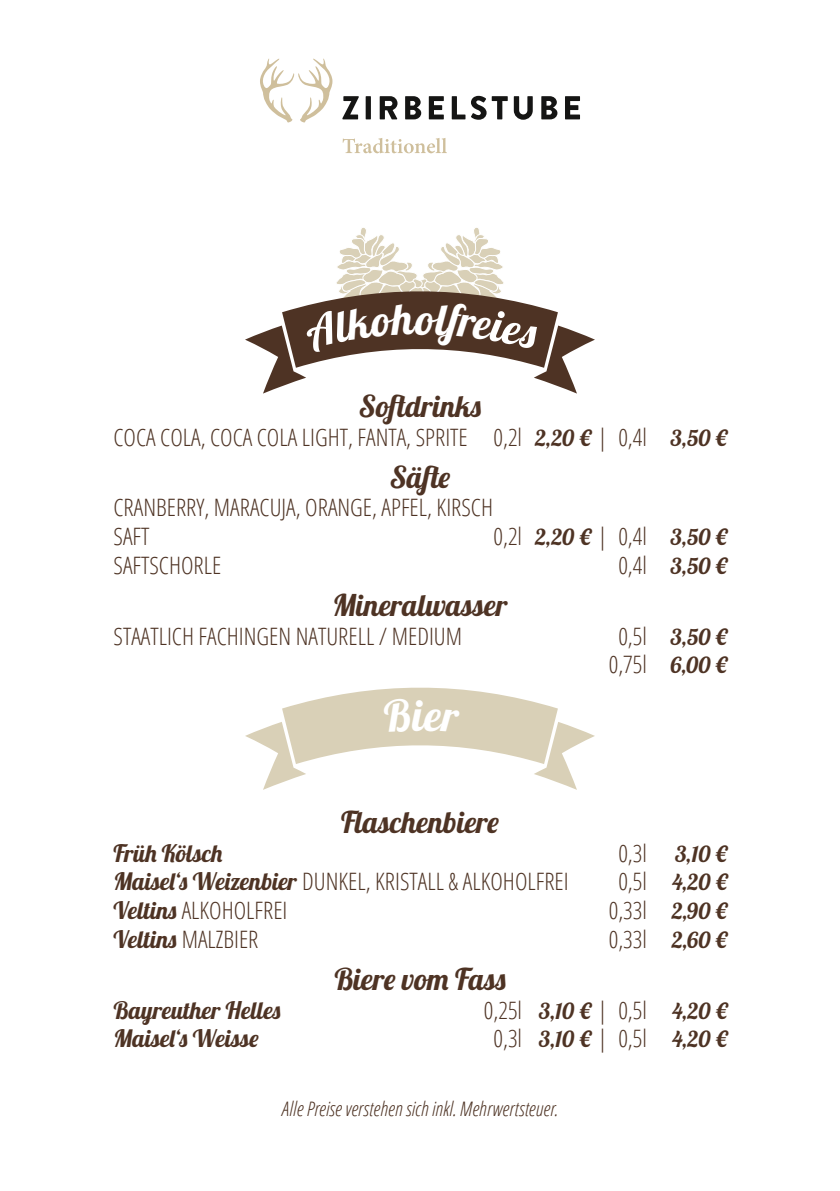
<style>
.page{position:relative;width:840px;height:1191px;background:#fff}
.page>*{position:absolute;margin:0;border:0;box-sizing:border-box;transform-origin:0 0}
.t1{font:30px "Lobster";color:#4e3324}
.t2{font:300 condensed 24px/28.8px "Open Sans";color:#4e3324}
.t3{font:24px "Lobster";color:#4e3324}
.t4{font:22px "Lobster";letter-spacing:.005em;color:#4e3324}
.t5{font:italic 300 condensed 20px "Open Sans";color:#4e3324}
.s1{font-family:"Lobster";font-weight:400;font-stretch:normal;font-size:22px}
.s2{font-family:"Open Sans";font-weight:300;font-stretch:condensed;font-size:24px}
.s3{font-family:"Lobster";font-weight:400;font-stretch:normal}
</style>
<div class="page">
<svg style="left:342px;top:138px;width:104px;height:15px"></svg>
<svg style="left:342px;top:96px;width:237px;height:24px"></svg>
<svg style="left:260px;top:59px;width:72px;height:64px"></svg>
<svg style="left:245px;top:687px;width:349px;height:103px"></svg>
<svg style="left:245px;top:228px;width:349px;height:165px"></svg>
<p class="t1" style="left:359px;top:387px;width:124px">Softdrinks</p>
<p class="t2" style="left:113px;top:422px;width:614px">COCA COLA, COCA COLA LIGHT, FANTA, SPRITE 0,2l <span class="s1">2,20 €</span> | 0,4l <span class="s1">3,50 €</span></p>
<p class="t1" style="left:389px;top:457px;width:62px">Säfte</p>
<p class="t2" style="left:113px;top:492px;width:381px">CRANBERRY, MARACUJA, ORANGE, APFEL, KIRSCH<br>SAFT</p>
<p class="t4" style="left:493px;top:523px;width:234px"><span class="s2">0,2l</span> 2,20 € <span class="s2">| 0,4l</span> 3,50 €</p>
<p class="t2" style="left:113px;top:550px;width:109px">SAFTSCHORLE</p>
<p class="t4" style="left:618px;top:552px;width:110px"><span class="s2">0,4l</span> 3,50 €</p>
<p class="t1" style="left:332px;top:585px;width:176px">Mineralwasser</p>
<p class="t2" style="left:113px;top:620px;width:350px">STAATLICH FACHINGEN NATURELL / MEDIUM</p>
<p class="t4" style="left:618px;top:622px;width:110px"><span class="s2">0,5l</span> 3,50 €</p>
<p class="t2" style="left:608px;top:649px;width:119px">0,75l <span class="s1">6,00 €</span></p>
<p class="t1" style="left:341px;top:803px;width:159px">Flaschenbiere</p>
<p class="t3" style="left:113px;top:837px;width:111px">Früh Kölsch</p>
<p class="t4" style="left:618px;top:839px;width:110px"><span class="s2">0,3l</span> 3,10 €</p>
<p class="t2" style="left:113px;top:866px;width:456px"><span class="s3">Maisel‘s Weizenbier</span> DUNKEL, KRISTALL &amp; ALKOHOLFREI</p>
<p class="t4" style="left:618px;top:868px;width:110px"><span class="s2">0,5l</span> 4,20 €</p>
<p class="t2" style="left:113px;top:895px;width:175px"><span class="s3">Veltins</span> ALKOHOLFREI</p>
<p class="t2" style="left:608px;top:895px;width:119px">0,33l <span class="s1">2,90 €</span></p>
<p class="t2" style="left:113px;top:924px;width:146px"><span class="s3">Veltins</span> MALZBIER</p>
<p class="t2" style="left:608px;top:924px;width:119px">0,33l <span class="s1">2,60 €</span></p>
<p class="t1" style="left:334px;top:959px;width:174px">Biere vom Fass</p>
<p class="t3" style="left:113px;top:994px;width:169px">Bayreuther Helles</p>
<p class="t2" style="left:483px;top:994px;width:244px">0,25l <span class="s1">3,10 €</span> | 0,5l <span class="s1">4,20 €</span></p>
<p class="t3" style="left:113px;top:1023px;width:147px">Maisel‘s Weisse</p>
<p class="t4" style="left:493px;top:1025px;width:234px"><span class="s2">0,3l</span> 3,10 € <span class="s2">| 0,5l</span> 4,20 €</p>
<p class="t5" style="left:282px;top:1095px;width:277px">Alle Preise verstehen sich inkl. Mehrwertsteuer.</p>
</div>
